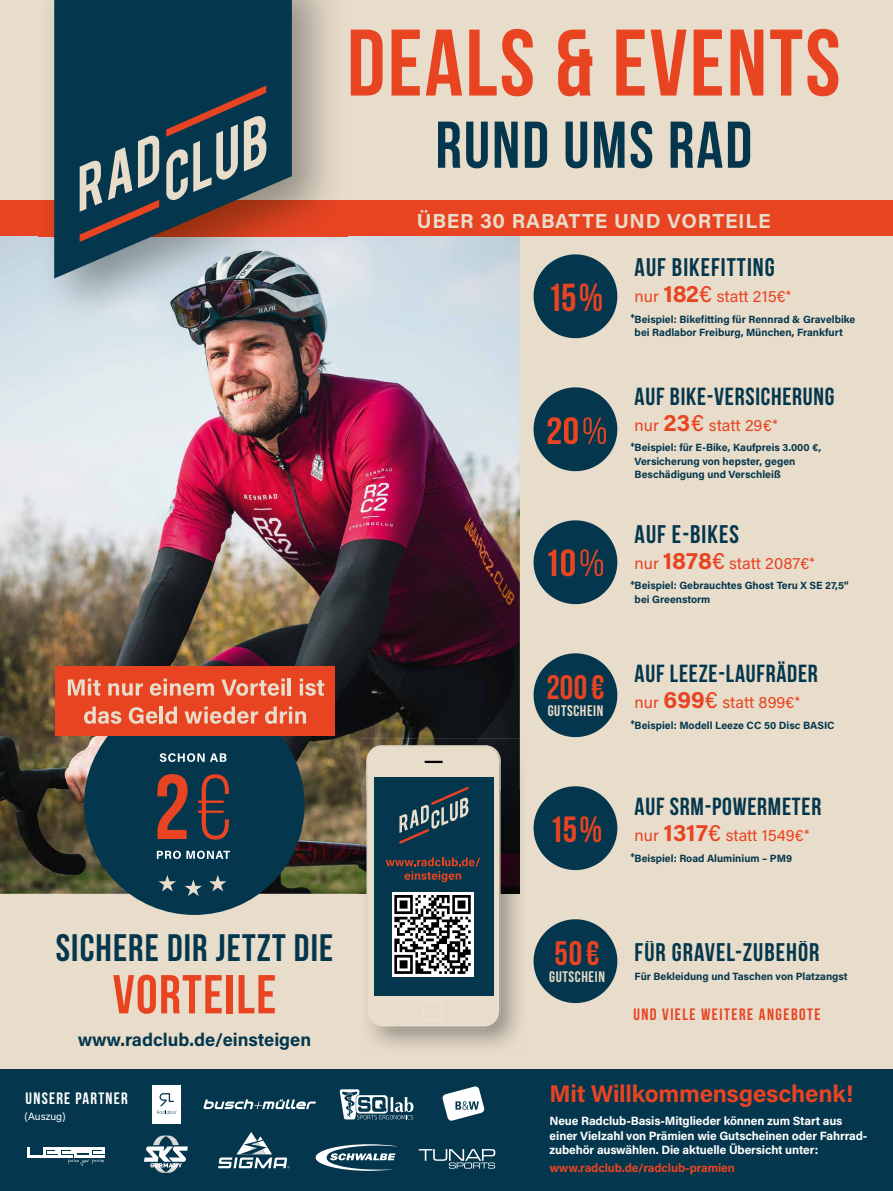
<style>
.page{position:relative;width:893px;height:1191px;background:#e8dcca}
.page>*{position:absolute;margin:0;border:0;box-sizing:border-box;transform-origin:0 0}
.t1{font:700 94.2px "Bebas Neue";letter-spacing:.025em;color:#e84422}
.t2{font:700 91.8px "Bebas Neue";color:#e84422}
.t3{font:700 65.85px "Bebas Neue";letter-spacing:.03em;color:#04374d}
.t4{font:700 54.6px "Bebas Neue";letter-spacing:.025em;color:#e84422}
.t5{font:700 39px "Bebas Neue";color:#e84422}
.t6{font:700 38.25px "Bebas Neue";letter-spacing:.03em;color:#04374d}
.t7{font:700 36.45px "Bebas Neue";color:#e84422}
.t8{font:700 34.05px "Bebas Neue";color:#e84422}
.t9{font:700 25.5px "Bebas Neue";letter-spacing:.04em;color:#04374d}
.t10{font:700 24.75px "Bebas Neue";letter-spacing:.03em;color:#04374d}
.t11{font:700 24px "Acumin Pro";letter-spacing:-.01em;color:#e84422}
.t12{font:700 20.4px "Acumin Pro";letter-spacing:.04em;color:#e8dcca}
.t13{font:700 18.15px "Acumin Pro";color:#04374d}
.t14{font:16.5px "Acumin Pro";color:#e84422}
.t15{font:700 16.5px "Bebas Neue";letter-spacing:.09em;color:#e84422}
.t16{font:700 16.5px "Bebas Neue";letter-spacing:.075em;color:#fff}
.t17{font:700 15.3px "Bebas Neue";letter-spacing:.04em;color:#e8dcca}
.t18{font:700 12px/14.4px "Acumin Pro";letter-spacing:-.01em;color:#fff}
.t19{font:700 12px "Acumin Pro";letter-spacing:-.01em;color:#e84422}
.t20{font:700 10.5px/13.5px "Acumin Pro";color:#04374d}
.t21{font:10.5px "Acumin Pro";letter-spacing:-.005em;color:#fff}
.s1{font-weight:400}
.s2{font-weight:700;font-size:24px}
.s3{font-size:24px}
</style>
<div class="page">
<img style="left:0;top:236px;width:520px;height:657px">
<div style="left:0;top:201px;width:893px;height:35px;background:#e84422"></div>
<img style="left:38px;top:0;width:309px;height:329px">
<svg style="left:54px;top:0;width:238px;height:278px;background:#2e4b5a"></svg>
<svg style="left:80px;top:135px;width:79px;height:107px"></svg>
<svg style="left:166px;top:85px;width:101px;height:115px"></svg>
<img style="left:360px;top:893px;width:160px;height:154px">
<img style="left:360px;top:739px;width:160px;height:51px">
<img style="left:360px;top:790px;width:6px;height:103px">
<img style="left:501px;top:790px;width:19px;height:103px">
<img style="left:366px;top:745px;width:135px;height:283px">
<div style="left:368px;top:747px;width:131px;height:279px;background:#e8dcca;border-radius:15px"></div>
<div style="left:374px;top:777px;width:119px;height:218px;background:#04374d"></div>
<hr style="left:424px;top:760px;width:19px;height:3px;background:#000">
<svg style="left:423px;top:1004px;width:2px;height:16px"></svg>
<div style="left:424px;top:1001px;width:18px;height:19px;border:1px solid #f0e8dd;border-radius:3px"></div>
<div style="left:392px;top:892px;width:81px;height:84px;background:#fff"></div>
<svg style="left:394px;top:895px;width:77px;height:79px"></svg>
<svg style="left:399px;top:786px;width:69px;height:58px"></svg>
<svg style="left:386px;top:857px;width:94px;height:25px"></svg>
<div style="left:0;top:1068px;width:893px;height:123px;background:#04374d"></div>
<div style="left:534px;top:254px;width:83px;height:84px;background:#04374d;border-radius:50%"></div>
<div style="left:534px;top:387px;width:83px;height:84px;background:#04374d;border-radius:50%"></div>
<svg style="left:548px;top:417px;width:58px;height:27px"></svg>
<div style="left:534px;top:520px;width:83px;height:84px;background:#04374d;border-radius:50%"></div>
<svg style="left:548px;top:549px;width:55px;height:27px"></svg>
<div style="left:84px;top:694px;width:221px;height:221px;background:#04374d;border-radius:50%"></div>
<svg style="left:160px;top:753px;width:66px;height:9px"></svg>
<svg style="left:157px;top:850px;width:73px;height:9px"></svg>
<svg style="left:185px;top:879px;width:17px;height:17px"></svg>
<svg style="left:159px;top:875px;width:17px;height:16px"></svg>
<svg style="left:209px;top:875px;width:17px;height:16px"></svg>
<div style="left:55px;top:666px;width:279px;height:70px;background:#e84422"></div>
<svg style="left:68px;top:678px;width:33px;height:17px"></svg>
<svg style="left:108px;top:683px;width:35px;height:13px"></svg>
<svg style="left:150px;top:678px;width:64px;height:18px"></svg>
<svg style="left:221px;top:678px;width:64px;height:18px"></svg>
<svg style="left:281px;top:683px;width:4px;height:12px"></svg>
<hr style="left:288px;top:678px;width:3px;height:17px;background:#e8dcca">
<svg style="left:300px;top:678px;width:24px;height:18px"></svg>
<svg style="left:84px;top:706px;width:37px;height:18px"></svg>
<svg style="left:129px;top:707px;width:28px;height:17px"></svg>
<hr style="left:160px;top:706px;width:3px;height:17px;background:#e8dcca">
<svg style="left:165px;top:706px;width:12px;height:18px"></svg>
<svg style="left:185px;top:706px;width:73px;height:18px"></svg>
<svg style="left:265px;top:706px;width:41px;height:18px"></svg>
<div style="left:534px;top:653px;width:83px;height:84px;background:#04374d;border-radius:50%"></div>
<div style="left:534px;top:919px;width:83px;height:84px;background:#04374d;border-radius:50%"></div>
<div style="left:534px;top:786px;width:83px;height:84px;background:#04374d;border-radius:50%"></div>
<svg style="left:316px;top:1144px;width:81px;height:26px"></svg>
<svg style="left:419px;top:1149px;width:76px;height:19px"></svg>
<svg style="left:203px;top:1099px;width:113px;height:10px"></svg>
<svg style="left:340px;top:1089px;width:73px;height:30px"></svg>
<div style="left:152px;top:1085px;width:29px;height:38px;background:#fff"></div>
<svg style="left:157px;top:1093px;width:20px;height:20px"></svg>
<svg style="left:442px;top:1086px;width:43px;height:35px"></svg>
<svg style="left:28px;top:1147px;width:76px;height:18px"></svg>
<svg style="left:144px;top:1135px;width:44px;height:37px"></svg>
<svg style="left:218px;top:1132px;width:72px;height:36px"></svg>
<svg style="left:630px;top:314px;width:5px;height:4px"></svg>
<svg style="left:630px;top:442px;width:5px;height:5px"></svg>
<svg style="left:630px;top:581px;width:5px;height:4px"></svg>
<svg style="left:630px;top:720px;width:5px;height:4px"></svg>
<svg style="left:630px;top:853px;width:5px;height:4px"></svg>
<h2 class="t2" style="left:154px;top:757px;width:80px">2<span class="s1">€</span></h2>
<h1 class="t1" style="left:347px;top:11px;width:495px">DEALS &amp; EVENTS</h1>
<h3 class="t3" style="left:435px;top:109px;width:318px">RUND UMS RAD</h3>
<h3 class="t12" style="left:417px;top:206px;width:355px">ÜBER 30 RABATTE UND VORTEILE</h3>
<h3 class="t5" style="left:547px;top:276px;width:58px">15%</h3>
<h3 class="t8" style="left:546px;top:668px;width:60px">200 €</h3>
<h3 class="t17" style="left:548px;top:702px;width:57px">GUTSCHEIN</h3>
<h3 class="t7" style="left:549px;top:809px;width:55px">15%</h3>
<h3 class="t9" style="left:635px;top:253px;width:142px">AUF BIKEFITTING</h3>
<h3 class="t14" style="left:635px;top:285px;width:158px">nur <span class="s2">182</span><span class="s3">€</span> statt 215€<sup>*</sup></h3>
<p class="t20" style="left:635px;top:312px;width:222px">Beispiel: Bikefitting für Rennrad &amp; Gravelbike bei Radlabor Freiburg, München, Frankfurt</p>
<h3 class="t10" style="left:635px;top:382px;width:201px">AUF BIKE-VERSICHERUNG</h3>
<h3 class="t14" style="left:635px;top:414px;width:144px">nur <span class="s2">23</span><span class="s3">€</span> statt 29€<sup>*</sup></h3>
<p class="t20" style="left:635px;top:440px;width:188px">Beispiel: für E-Bike, Kaufpreis 3.000 €,<br>Versicherung von hepster, gegen<br>Beschädigung und Verschleiß</p>
<h3 class="t9" style="left:635px;top:520px;width:106px">AUF E-BIKES</h3>
<h3 class="t14" style="left:635px;top:552px;width:181px">nur <span class="s2">1878</span><span class="s3">€</span> statt 2087€<sup>*</sup></h3>
<p class="t20" style="left:635px;top:578px;width:216px">Beispiel: Gebrauchtes Ghost Teru X SE 27,5“ bei Greenstorm</p>
<h3 class="t10" style="left:635px;top:660px;width:185px">AUF LEEZE-LAUFRÄDER</h3>
<h3 class="t14" style="left:635px;top:691px;width:167px">nur <span class="s2">699</span><span class="s3">€</span> statt 899€<sup>*</sup></h3>
<p class="t20" style="left:635px;top:718px;width:202px">Beispiel: Modell Leeze CC 50 Disc BASIC</p>
<h3 class="t10" style="left:635px;top:793px;width:188px">AUF SRM-POWERMETER</h3>
<h3 class="t14" style="left:635px;top:824px;width:176px">nur <span class="s2">1317</span><span class="s3">€</span> statt 1549€<sup>*</sup></h3>
<p class="t20" style="left:635px;top:851px;width:159px">Beispiel: Road Aluminium – PM9</p>
<h3 class="t6" style="left:56px;top:926px;width:279px">SICHERE DIR JETZT DIE</h3>
<h3 class="t4" style="left:113px;top:964px;width:165px">VORTEILE</h3>
<h3 class="t13" style="left:78px;top:1027px;width:235px">www.radclub.de/einsteigen</h3>
<h3 class="t16" style="left:26px;top:1089px;width:104px">UNSERE PARTNER</h3>
<p class="t21" style="left:25px;top:1108px;width:43px">(Auszug)</p>
<h3 class="t8" style="left:555px;top:934px;width:46px">50 €</h3>
<h3 class="t17" style="left:549px;top:968px;width:57px">GUTSCHEIN</h3>
<h3 class="t9" style="left:635px;top:938px;width:186px">FÜR GRAVEL-ZUBEHÖR</h3>
<p class="t20" style="left:635px;top:969px;width:215px">Für Bekleidung und Taschen von Platzangst</p>
<h3 class="t15" style="left:633px;top:1005px;width:189px">UND VIELE WEITERE ANGEBOTE</h3>
<h3 class="t11" style="left:550px;top:1077px;width:305px">Mit Willkommensgeschenk!</h3>
<p class="t18" style="left:550px;top:1113px;width:319px">Neue Radclub-Basis-Mitglieder können zum Start aus einer Vielzahl von Prämien wie Gutscheinen oder Fahrrad&shy;zubehör auswählen. Die aktuelle Übersicht unter:</p>
<p class="t19" style="left:550px;top:1159px;width:187px">www.radclub.de/radclub-pramien</p>
</div>
